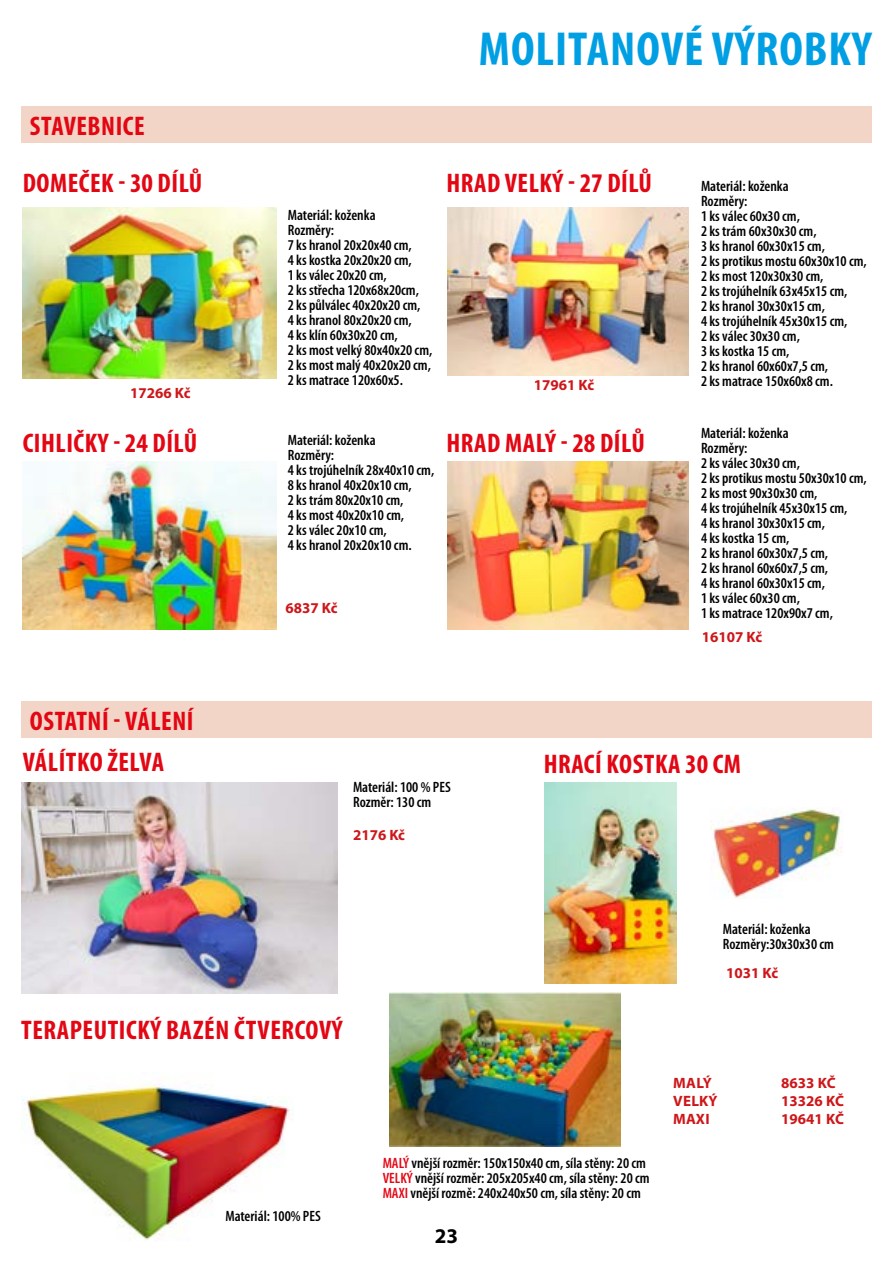
<style>
.page{position:relative;width:893px;height:1263px;background:#fff}
.page>*{position:absolute;margin:0;border:0;box-sizing:border-box;transform-origin:0 0}
.t1{font:700 condensed 48px "Myriad Pro";letter-spacing:.02em;color:#009fe3}
.t2{font:700 condensed 27px "Myriad Pro";letter-spacing:.02em;color:#e30613}
.t3{font:700 21px "Myriad Pro";color:#000}
.t4{font:600 condensed 15px/15px "Myriad Pro";color:#000}
.t5{font:700 15px "Myriad Pro";color:#cd171a}
.s1{color:#e30613}
</style>
<div class="page">
<img style="left:23px;top:208px;width:253px;height:171px">
<img style="left:23px;top:461px;width:253px;height:168px">
<img style="left:544px;top:782px;width:133px;height:201px">
<img style="left:710px;top:809px;width:132px;height:90px">
<img style="left:389px;top:992px;width:231px;height:154px">
<img style="left:21px;top:1077px;width:273px;height:163px">
<img style="left:447px;top:208px;width:242px;height:168px">
<img style="left:447px;top:461px;width:242px;height:168px">
<img style="left:21px;top:782px;width:316px;height:211px">
<div style="left:21px;top:106px;width:851px;height:36px;background:#f3d5c8"></div>
<div style="left:21px;top:702px;width:851px;height:36px;background:#f3d5c8"></div>
<h2 class="t2" style="left:30px;top:111px;width:116px">STAVEBNICE</h2>
<h2 class="t2" style="left:23px;top:169px;width:181px">DOMEČEK - 30 DÍLŮ</h2>
<p class="t5" style="left:130px;top:385px;width:62px">17266 Kč</p>
<h2 class="t2" style="left:23px;top:428px;width:176px">CIHLIČKY - 24 DÍLŮ</h2>
<h2 class="t2" style="left:30px;top:706px;width:165px">OSTATNÍ - VÁLENÍ</h2>
<h1 class="t1" style="left:479px;top:22px;width:394px">MOLITANOVÉ VÝROBKY</h1>
<p class="t4" style="left:288px;top:207px;width:146px">Materiál: koženka<br>Rozměry:<br>7 ks hranol 20x20x40 cm,<br>4 ks kostka 20x20x20 cm,<br>1 ks válec 20x20 cm,<br>2 ks střecha 120x68x20cm,<br>2 ks půlválec 40x20x20 cm,<br>4 ks hranol 80x20x20 cm,<br>4 ks klín 60x30x20 cm,<br>2 ks most velký 80x40x20 cm,<br>2 ks most malý 40x20x20 cm,<br>2 ks matrace 120x60x5.</p>
<h2 class="t2" style="left:446px;top:169px;width:207px">HRAD VELKÝ - 27 DÍLŮ</h2>
<p class="t5" style="left:534px;top:377px;width:62px">17961 Kč</p>
<p class="t4" style="left:288px;top:433px;width:148px">Materiál: koženka<br>Rozměry:<br>4 ks trojúhelník 28x40x10 cm,<br>8 ks hranol 40x20x10 cm,<br>2 ks trám 80x20x10 cm,<br>4 ks most 40x20x10 cm,<br>2 ks válec 20x10 cm,<br>4 ks hranol 20x20x10 cm.</p>
<h2 class="t2" style="left:446px;top:428px;width:200px">HRAD MALÝ - 28 DÍLŮ</h2>
<p class="t5" style="left:286px;top:599px;width:54px">6837 Kč</p>
<p class="t4" style="left:701px;top:179px;width:167px">Materiál: koženka<br>Rozměry:<br>1 ks válec 60x30 cm,<br>2 ks trám 60x30x30 cm,<br>3 ks hranol 60x30x15 cm,<br>2 ks protikus mostu 60x30x10 cm,<br>2 ks most 120x30x30 cm,<br>2 ks trojúhelník 63x45x15 cm,<br>2 ks hranol 30x30x15 cm,<br>4 ks trojúhelník 45x30x15 cm,<br>2 ks válec 30x30 cm,<br>3 ks kostka 15 cm,<br>2 ks hranol 60x60x7,5 cm,<br>2 ks matrace 150x60x8 cm.</p>
<p class="t4" style="left:701px;top:426px;width:167px">Materiál: koženka<br>Rozměry:<br>2 ks válec 30x30 cm,<br>2 ks protikus mostu 50x30x10 cm,<br>2 ks most 90x30x30 cm,<br>4 ks trojúhelník 45x30x15 cm,<br>4 ks hranol 30x30x15 cm,<br>4 ks kostka 15 cm,<br>2 ks hranol 60x30x7,5 cm,<br>2 ks hranol 60x60x7,5 cm,<br>4 ks hranol 60x30x15 cm,<br>1 ks válec 60x30 cm,<br>1 ks matrace 120x90x7 cm,</p>
<p class="t5" style="left:702px;top:629px;width:62px">16107 Kč</p>
<h2 class="t2" style="left:23px;top:747px;width:143px">VÁLÍTKO ŽELVA</h2>
<h2 class="t2" style="left:544px;top:749px;width:199px">HRACÍ KOSTKA 30 CM</h2>
<p class="t4" style="left:353px;top:779px;width:99px">Materiál: 100 % PES<br>Rozměr: 130 cm</p>
<p class="t5" style="left:353px;top:826px;width:54px">2176 Kč</p>
<h2 class="t2" style="left:21px;top:1015px;width:323px">TERAPEUTICKÝ BAZÉN ČTVERCOVÝ</h2>
<p class="t4" style="left:225px;top:1209px;width:97px">Materiál: 100% PES</p>
<p class="t4" style="left:723px;top:922px;width:113px">Materiál: koženka<br>Rozměry:30x30x30 cm</p>
<p class="t5" style="left:726px;top:964px;width:54px">1031 Kč</p>
<p class="t4" style="left:383px;top:1156px;width:268px"><span class="s1">MALÝ</span> vnější rozměr: 150x150x40 cm, síla stěny: 20 cm<br><span class="s1">VELKÝ</span> vnější rozměr: 205x205x40 cm, síla stěny: 20 cm<br><span class="s1">MAXI</span> vnější rozmě: 240x240x50 cm, síla stěny: 20 cm</p>
<h3 class="t3" style="left:435px;top:1224px;width:25px">23</h3>
<p class="t5" style="left:673px;top:1075px;width:40px">MALÝ</p>
<p class="t5" style="left:781px;top:1075px;width:56px">8633 KČ</p>
<p class="t5" style="left:673px;top:1093px;width:46px">VELKÝ</p>
<p class="t5" style="left:781px;top:1093px;width:64px">13326 KČ</p>
<p class="t5" style="left:673px;top:1111px;width:38px">MAXI</p>
<p class="t5" style="left:781px;top:1111px;width:64px">19641 KČ</p>
</div>
